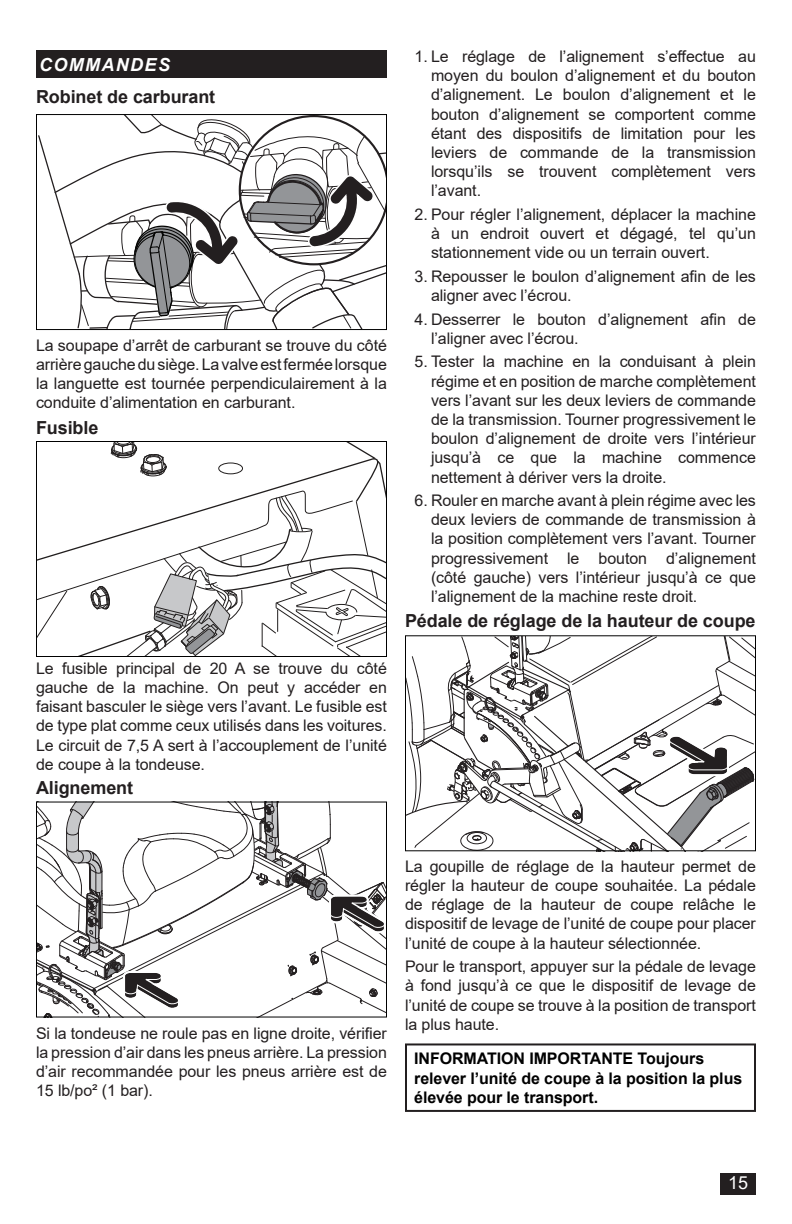
<style>
.page{position:relative;width:792px;height:1224px;background:#fff}
.page>*{position:absolute;margin:0;border:0;box-sizing:border-box;transform-origin:0 0}
.Head_9{font:700 18px "Arial";letter-spacing:-.005em;color:#231f20}
.t1{font:italic 700 18px "Arial";letter-spacing:.075em;color:#fff}
.t2{font:18px "Arial";color:#fff}
.Body_Text{font:16px/19.2px "Arial";letter-spacing:-.005em;color:#231f20;text-align:justify}
.Warning{font:700 16px/19.2px "Arial";letter-spacing:-.005em;color:#000}
</style>
<div class="page">
<div style="left:405px;top:1043px;width:351px;height:69px;border:2px solid #231f20"></div>
<svg style="left:405px;top:637px;width:351px;height:215px"></svg>
<div style="left:405px;top:635px;width:351px;height:216px;border:1px solid #000"></div>
<svg style="left:36px;top:801px;width:351px;height:215px"></svg>
<div style="left:36px;top:802px;width:351px;height:216px;border:1px solid #000"></div>
<svg style="left:38px;top:443px;width:347px;height:212px"></svg>
<div style="left:36px;top:441px;width:351px;height:216px;border:1px solid #000"></div>
<svg style="left:39px;top:116px;width:346px;height:212px"></svg>
<div style="left:36px;top:114px;width:351px;height:216px;border:1px solid #000"></div>
<div style="left:721px;top:1174px;width:35px;height:21px;background:#231f20"></div>
<div style="left:36px;top:50px;width:351px;height:28px;background:#231f20"></div>
<p class="t1" style="left:39px;top:52px;width:132px">COMMANDES</p>
<p class="Head_9" style="left:36px;top:84px;width:181px">Robinet de carburant</p>
<p class="Body_Text" style="left:36px;top:336px;width:352px">La soupape d’arrêt de carburant se trouve du côté arrière gauche du siège. La valve est fermée lorsque la languette est tournée perpendiculairement à la conduite d’alimentation en carburant.</p>
<p class="Head_9" style="left:36px;top:415px;width:64px">Fusible</p>
<p class="Body_Text" style="left:36px;top:659px;width:352px">Le fusible principal de 20 A se trouve du côté gauche de la machine. On peut y accéder en faisant basculer le siège vers l’avant. Le fusible est de type plat comme ceux utilisés dans les voitures.<br>Le circuit de 7,5 A sert à l’accouplement de l’unité de coupe à la tondeuse.</p>
<p class="Head_9" style="left:36px;top:775px;width:99px">Alignement</p>
<p class="Body_Text" style="left:431px;top:47px;width:326px;text-indent:-16px">1. Le réglage de l’alignement s’effectue au moyen du boulon d’alignement et du bouton d’alignement. Le boulon d’alignement et le bouton d’alignement se comportent comme étant des dispositifs de limitation pour les leviers de commande de la transmission lorsqu’ils se trouvent complètement vers l’avant.</p>
<p class="Body_Text" style="left:431px;top:205px;width:326px;text-indent:-16px">2. Pour régler l’alignement, déplacer la machine à un endroit ouvert et dégagé, tel qu’un stationnement vide ou un terrain ouvert.</p>
<p class="Body_Text" style="left:431px;top:267px;width:326px;text-indent:-16px">3. Repousser le boulon d’alignement afin de les aligner avec l’écrou.</p>
<p class="Body_Text" style="left:431px;top:309px;width:326px;text-indent:-16px">4. Desserrer le bouton d’alignement afin de l’aligner avec l’écrou.</p>
<p class="Body_Text" style="left:431px;top:352px;width:326px;text-indent:-16px">5. Tester la machine en la conduisant à plein régime et en position de marche complètement vers l’avant sur les deux leviers de commande de la transmission. Tourner progressivement le boulon d’alignement de droite vers l’intérieur jusqu’à ce que la machine commence nettement à dériver vers la droite.</p>
<p class="Body_Text" style="left:431px;top:491px;width:326px;text-indent:-16px">6. Rouler en marche avant à plein régime avec les deux leviers de commande de transmission à la position complètement vers l’avant. Tourner progressivement le bouton d’alignement (côté gauche) vers l’intérieur jusqu’à ce que l’alignement de la machine reste droit.</p>
<p class="Head_9" style="left:405px;top:608px;width:352px">Pédale de réglage de la hauteur de coupe</p>
<p class="Body_Text" style="left:36px;top:1024px;width:352px">Si la tondeuse ne roule pas en ligne droite, vérifier la pression d’air dans les pneus arrière. La pression d’air recommandée pour les pneus arrière est de 15 lb/po² (1 bar).</p>
<p class="Body_Text" style="left:405px;top:857px;width:352px">La goupille de réglage de la hauteur permet de régler la hauteur de coupe souhaitée. La pédale de réglage de la hauteur de coupe relâche le dispositif de levage de l’unité de coupe pour placer l’unité de coupe à la hauteur sélectionnée.</p>
<p class="Body_Text" style="left:405px;top:957px;width:352px">Pour le transport, appuyer sur la pédale de levage à fond jusqu’à ce que le dispositif de levage de l’unité de coupe se trouve à la position de transport la plus haute.</p>
<p class="Warning" style="left:414px;top:1049px;width:330px">INFORMATION IMPORTANTE Toujours relever l’unité de coupe à la position la plus élevée pour le transport.</p>
<p class="t2" style="left:728px;top:1170px;width:22px">15</p>
</div>
